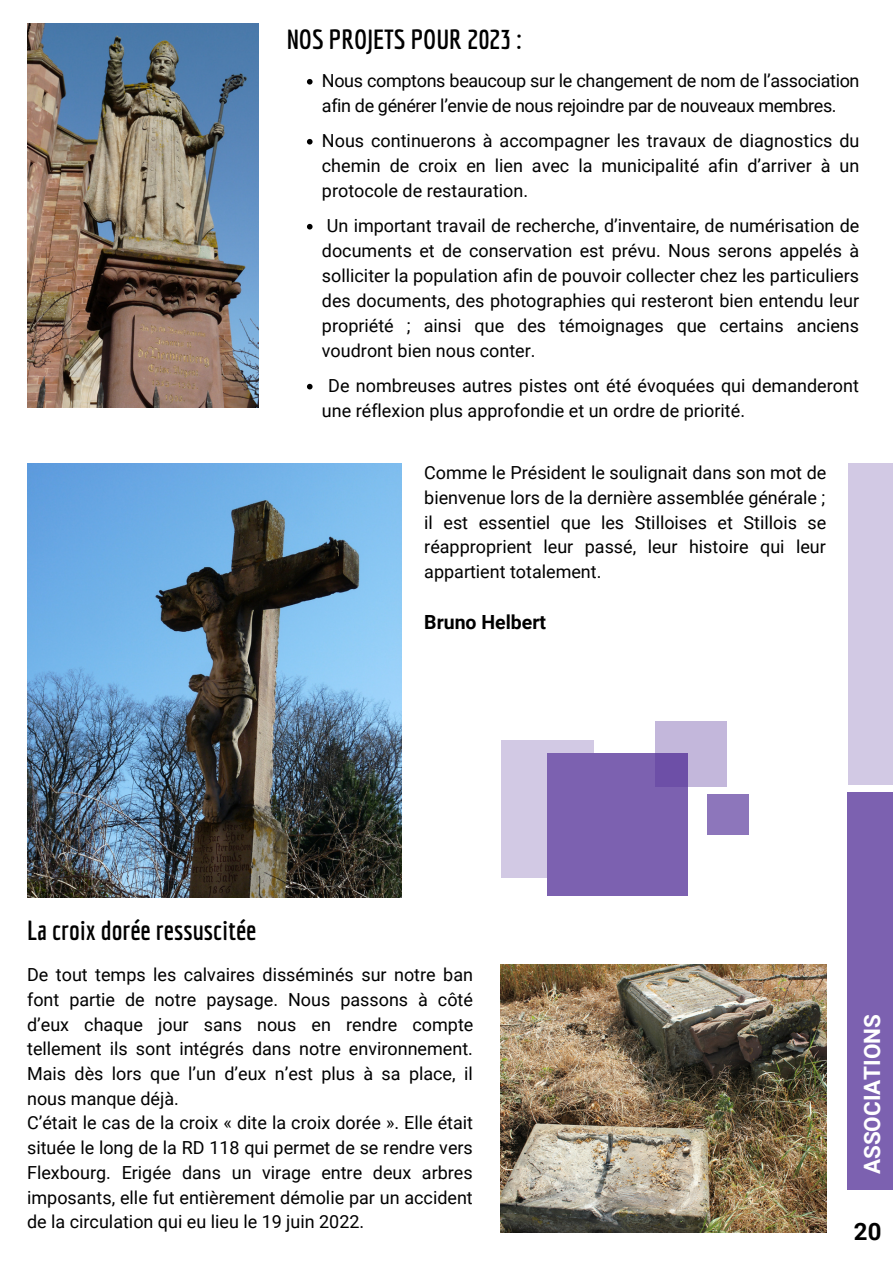
<style>
.page{position:relative;width:893px;height:1264px;background:#fff}
.page>*{position:absolute;margin:0;border:0;box-sizing:border-box;transform-origin:0 0}
.t1{font:700 27px "Economica";color:#000}
.t2{font:700 24px "Roboto";color:#000}
.t3{font:700 22.5px "Roboto";color:#fff}
.t4{font:700 19.5px "Roboto";color:#000}
.t5{font:18px/24.8px "Roboto";color:#000;text-align:justify}
.t6{font:18px/25px "Roboto";letter-spacing:-.02em;color:#000}
</style>
<div class="page">
<div style="left:847px;top:792px;width:45px;height:397px;background:#7c61b0"></div>
<img style="left:27px;top:24px;width:232px;height:383px">
<div style="left:501px;top:740px;width:92px;height:137px;background:#d2c9e4"></div>
<div style="left:547px;top:753px;width:141px;height:143px;background:#7c61b0"></div>
<svg style="left:655px;top:721px;width:71px;height:65px;background:#ae9ece"></svg>
<div style="left:707px;top:794px;width:41px;height:40px;background:#8d76bb"></div>
<img style="left:27px;top:463px;width:374px;height:434px">
<div style="left:848px;top:463px;width:44px;height:321px;background:#d2c9e4"></div>
<img style="left:500px;top:964px;width:326px;height:268px">
<svg style="left:307px;top:79px;width:5px;height:6px"></svg>
<svg style="left:307px;top:139px;width:5px;height:5px"></svg>
<svg style="left:307px;top:224px;width:5px;height:5px"></svg>
<svg style="left:307px;top:384px;width:5px;height:5px"></svg>
<h1 class="t1" style="left:287px;top:23px;width:236px">NOS PROJETS POUR 2023 :</h1>
<p class="t6" style="left:322px;top:68px;width:539px">Nous comptons beaucoup sur le changement de nom de l’association afin de générer l’envie de nous rejoindre par de nouveaux membres.</p>
<p class="t5" style="left:322px;top:128px;width:539px">Nous continuerons à accompagner les travaux de diagnostics du chemin de croix en lien avec la municipalité afin d’arriver à un protocole de restauration.</p>
<p class="t5" style="left:322px;top:213px;width:539px">Un important travail de recherche, d’inventaire, de numérisation de documents et de conservation est prévu. Nous serons appelés à solliciter la population afin de pouvoir collecter chez les particuliers des documents, des photographies qui resteront bien entendu leur propriété ; ainsi que des témoignages que certains anciens voudront bien nous conter.</p>
<p class="t5" style="left:322px;top:373px;width:538px;text-indent:6px">De nombreuses autres pistes ont été évoquées qui demanderont une réflexion plus approfondie et un ordre de priorité.</p>
<p class="t5" style="left:424px;top:460px;width:403px">Comme le Président le soulignait dans son mot de bienvenue lors de la dernière assemblée générale ; il est essentiel que les Stilloises et Stillois se réapproprient leur passé, leur histoire qui leur appartient totalement.</p>
<p class="t4" style="left:424px;top:610px;width:123px">Bruno Helbert</p>
<h1 class="t1" style="left:27px;top:914px;width:231px">La croix dorée ressuscitée</h1>
<p class="t5" style="left:27px;top:962px;width:448px;text-align:left">De tout temps les calvaires disséminés sur notre ban font partie de notre paysage. Nous passons à côté d’eux chaque jour sans nous en rendre compte tellement ils sont intégrés dans notre environnement.<br>Mais dès lors que l’un d’eux n’est plus à sa place, il nous manque déjà.<br>C’était le cas de la croix « dite la croix dorée ». Elle était située le long de la RD 118 qui permet de se rendre vers Flexbourg. Erigée dans un virage entre deux arbres imposants, elle fut entièrement démolie par un accident de la circulation qui eu lieu le 19 juin 2022.</p>
<p class="t3" style="left:859px;top:1174px;width:162px;rotate:-90deg">ASSOCIATIONS</p>
<h2 class="t2" style="left:853px;top:1217px;width:29px">20</h2>
</div>
